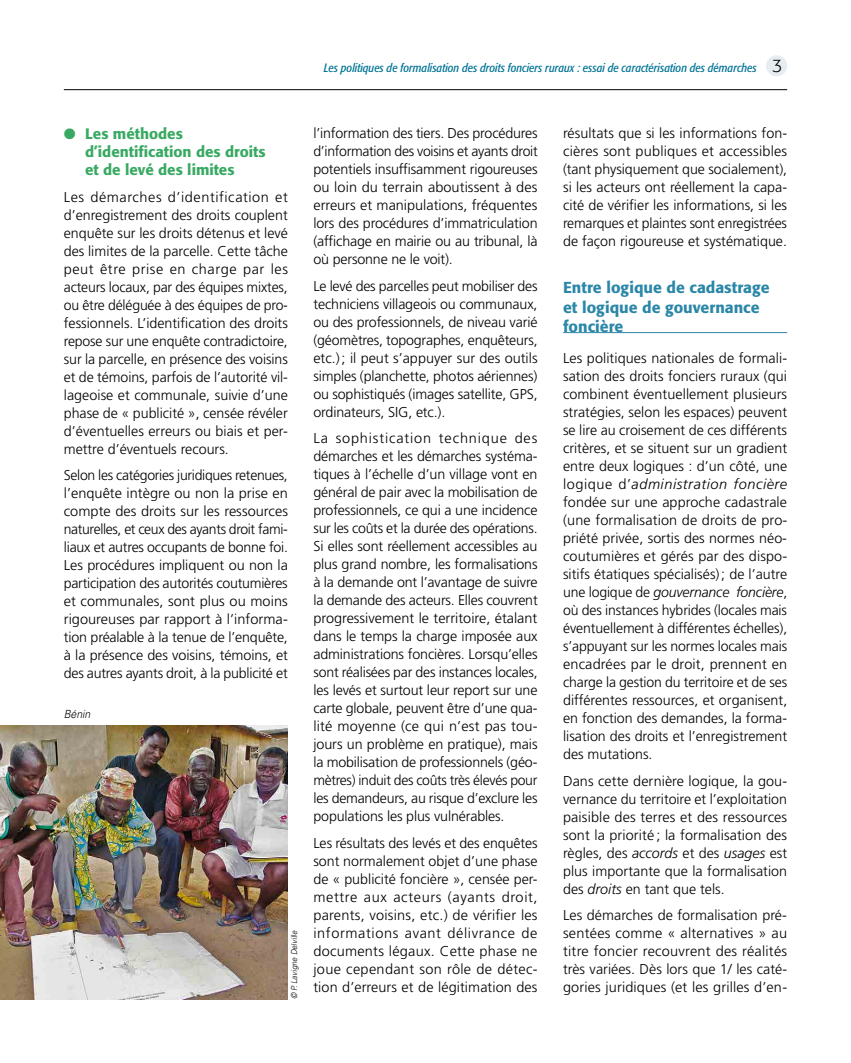
<style>
.page{position:relative;width:851px;height:1063px;background:#fff}
.page>*{position:absolute;margin:0;border:0;box-sizing:border-box;transform-origin:0 0}
.t1{font:500 15.75px/19.5px "Formata";color:#2b87a7}
.t2{font:500 15px/18px "Formata";color:#38a962}
.t3{font:300 14.25px/18px "Frutiger LT Std";color:#000;text-align:justify}
.t4{font:italic condensed 12px "Formata";color:#007496}
.t5{font:italic 300 11.25px "Univers LT Std";color:#000;scale:.93 1}
.t6{font:italic 300 8.25px "Univers LT Std";color:#000;scale:.93 1}
.s1{font-weight:300;font-style:normal;font-stretch:normal;font-size:18px;color:#000}
.s2{font-style:italic}
</style>
<div class="page">
<div style="left:766px;top:55px;width:21px;height:21px;background:#e6ecf1;border-radius:50%"></div>
<hr style="left:64px;top:89px;width:723px;height:1px;background:#000">
<hr style="left:563px;top:332px;width:224px;height:1px;background:#2b87a7">
<img style="left:0;top:725px;width:288px;height:274px">
<p class="t4" style="left:324px;top:61px;width:460px">Les politiques de formalisation des droits fonciers ruraux : essai de caractérisation des démarches <span class="s1">3</span></p>
<p class="t2" style="left:85px;top:125px;width:182px;text-indent:-21px">● Les méthodes d’identification des droits et de levé des limites</p>
<p class="t3" style="left:64px;top:188px;width:226px">Les démarches d’identification et d’enregistrement des droits couplent enquête sur les droits détenus et levé des limites de la parcelle. Cette tâche peut être prise en charge par les acteurs locaux, par des équipes mixtes, ou être déléguée à des équipes de pro&shy;fessionnels. L’identification des droits repose sur une enquête contradictoire, sur la parcelle, en présence des voisins et de témoins, parfois de l’autorité vil&shy;lageoise et communale, suivie d’une phase de « publicité », censée révéler d’éventuelles erreurs ou biais et per&shy;mettre d’éventuels recours.</p>
<p class="t3" style="left:64px;top:467px;width:226px">Selon les catégories juridiques retenues, l’enquête intègre ou non la prise en compte des droits sur les ressources naturelles, et ceux des ayants droit fami&shy;liaux et autres occupants de bonne foi.<br>Les procédures impliquent ou non la participation des autorités coutumières et communales, sont plus ou moins rigoureuses par rapport à l’informa&shy;tion préalable à la tenue de l’enquête, à la présence des voisins, témoins, et des autres ayants droit, à la publicité et</p>
<p class="t5" style="left:64px;top:707px;width:30px">Bénin</p>
<p class="t6" style="left:289px;top:999px;width:75px;rotate:-90deg">© P. Lavigne Delville</p>
<p class="t3" style="left:313px;top:125px;width:226px">l’information des tiers. Des procédures d’information des voisins et ayants droit potentiels insuffisamment rigoureuses ou loin du terrain aboutissent à des erreurs et manipulations, fréquentes lors des procédures d’immatriculation (affichage en mairie ou au tribunal, là où personne ne le voit).</p>
<p class="t3" style="left:313px;top:277px;width:226px">Le levé des parcelles peut mobiliser des techniciens villageois ou communaux, ou des professionnels, de niveau varié (géomètres, topographes, enquêteurs, etc.); il peut s’appuyer sur des outils simples (planchette, photos aériennes) ou sophistiqués (images satellite, GPS, ordinateurs, SIG, etc.).</p>
<p class="t3" style="left:313px;top:430px;width:226px">La sophistication technique des démarches et les démarches systéma&shy;tiques à l’échelle d’un village vont en général de pair avec la mobilisation de professionnels, ce qui a une incidence sur les coûts et la durée des opérations.<br>Si elles sont réellement accessibles au plus grand nombre, les formalisations à la demande ont l’avantage de suivre la demande des acteurs. Elles couvrent progressivement le territoire, étalant dans le temps la charge imposée aux administrations foncières. Lorsqu’elles sont réalisées par des instances locales, les levés et surtout leur report sur une carte globale, peuvent être d’une qua&shy;lité moyenne (ce qui n’est pas tou&shy;jours un problème en pratique), mais la mobilisation de professionnels (géo&shy;mètres) induit des coûts très élevés pour les demandeurs, au risque d’exclure les populations les plus vulnérables.</p>
<p class="t3" style="left:313px;top:834px;width:226px">Les résultats des levés et des enquêtes sont normalement objet d’une phase de « publicité foncière », censée per&shy;mettre aux acteurs (ayants droit, parents, voisins, etc.) de vérifier les informations avant délivrance de documents légaux. Cette phase ne joue cependant son rôle de détec&shy;tion d’erreurs et de légitimation des</p>
<p class="t3" style="left:563px;top:125px;width:226px">résultats que si les informations fon&shy;cières sont publiques et accessibles (tant physiquement que socialement), si les acteurs ont réellement la capa&shy;cité de vérifier les informations, si les remarques et plaintes sont enregistrées de façon rigoureuse et systématique.</p>
<p class="t1" style="left:563px;top:278px;width:208px">Entre logique de cadastrage et logique de gouvernance foncière</p>
<p class="t3" style="left:563px;top:349px;width:226px">Les politiques nationales de formali&shy;sation des droits fonciers ruraux (qui combinent éventuellement plusieurs stratégies, selon les espaces) peuvent se lire au croisement de ces différents critères, et se situent sur un gradient entre deux logiques : d’un côté, une logique d’<span class="s2">administration foncière </span>fondée sur une approche cadastrale (une formalisation de droits de pro&shy;priété privée, sortis des normes néo&shy;coutumières et gérés par des dispo&shy;sitifs étatiques spécialisés); de l’autre une logique de <span class="s2">gouvernance foncière</span>, où des instances hybrides (locales mais éventuellement à différentes échelles), s’appuyant sur les normes locales mais encadrées par le droit, prennent en charge la gestion du territoire et de ses différentes ressources, et organisent, en fonction des demandes, la forma&shy;lisation des droits et l’enregistrement des mutations.</p>
<p class="t3" style="left:563px;top:772px;width:226px">Dans cette dernière logique, la gou&shy;vernance du territoire et l’exploitation paisible des terres et des ressources sont la priorité ; la formalisation des règles, des <span class="s2">accords</span> et des <span class="s2">usages</span> est plus importante que la formalisation des <span class="s2">droits</span> en tant que tels.</p>
<p class="t3" style="left:563px;top:906px;width:226px">Les démarches de formalisation pré&shy;sentées comme « alternatives » au titre foncier recouvrent des réalités très variées. Dès lors que 1/ les caté&shy;gories juridiques (et les grilles d’en-</p>
</div>
